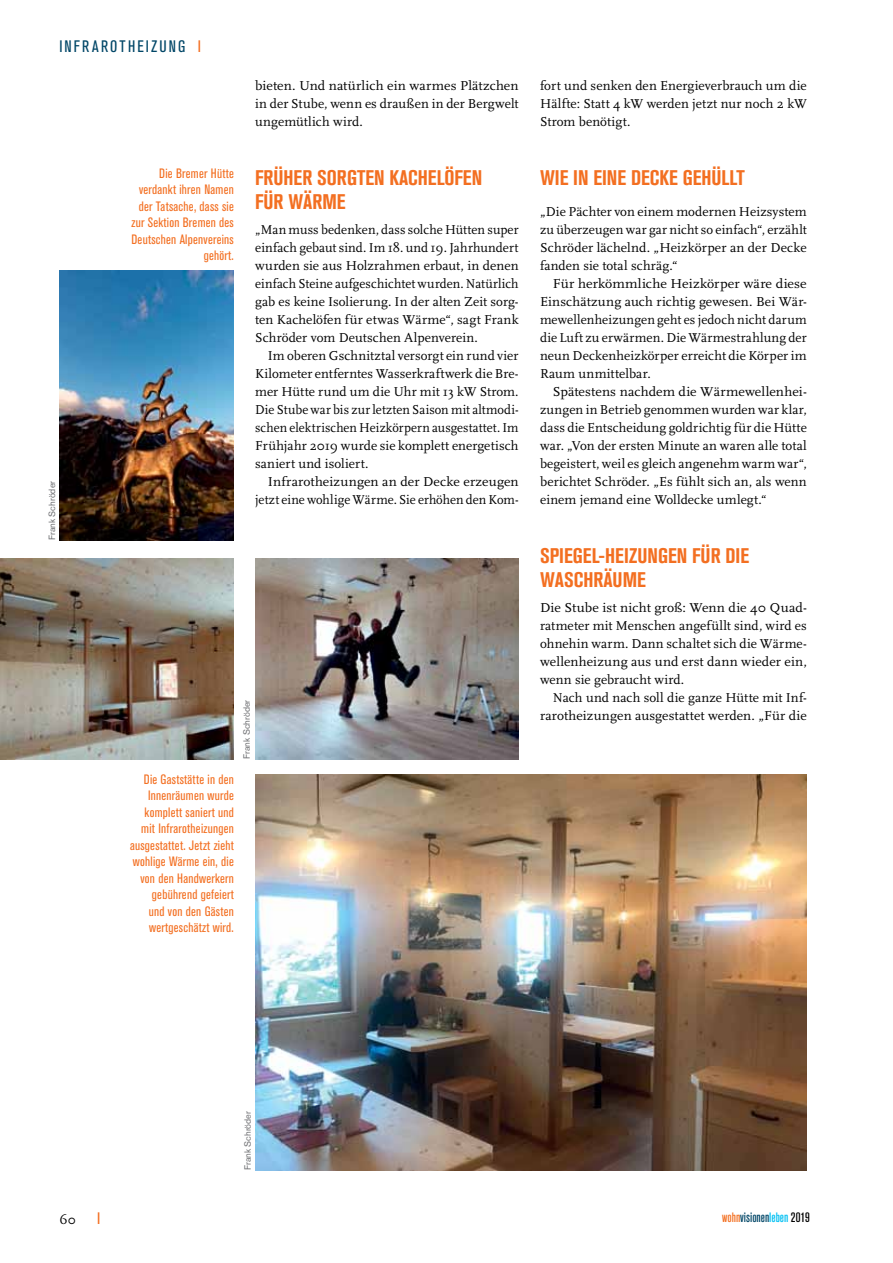
<style>
.page{position:relative;width:893px;height:1263px;background:#fff}
.page>*{position:absolute;margin:0;border:0;box-sizing:border-box;transform-origin:0 0}
.t1{font:700 condensed 21px/24px "Akzidenz Grotesk BQ";color:#f36f21}
.t2{font:condensed 16.5px "Akzidenz Grotesk BQ";letter-spacing:.13em;color:#004667}
.t3{font:700 16.5px "Akzidenz Grotesk BQ";color:#f36f21;scale:.5 1}
.t4{font:13.5px/18px "Scala";letter-spacing:.005em;color:#000;text-align:justify}
.t5{font:13.5px/18px "Scala";letter-spacing:.005em;color:#000;text-align:justify;scale:1.04 1}
.t6{font:condensed 13.5px/16.5px "Akzidenz Grotesk BQ";letter-spacing:.02em;color:#f36f21;text-align:right}
.t7{font:13.5px/18px "Scala";letter-spacing:.005em;color:#000;text-align:justify;scale:1.05 1}
.t8{font:500 condensed 13.5px "Akzidenz Grotesk BQ";color:#004667}
.t9{font:9px "Akzidenz Grotesk BQ";color:#6d6e71}
.s1{font-weight:700;font-stretch:normal;color:#f36f21}
.s2{color:#f36f21}
.s3{color:#00c0f3}
.s4{color:#000}
</style>
<div class="page">
<img style="left:255px;top:774px;width:552px;height:396px">
<img style="left:255px;top:558px;width:264px;height:201px">
<img style="left:0;top:558px;width:234px;height:201px">
<img style="left:59px;top:270px;width:175px;height:270px">
<p class="t2" style="left:60px;top:37px;width:143px">Infrarotheizung <span class="s1">I</span></p>
<p class="t6" style="left:131px;top:165px;width:104px">Die Bremer Hütte verdankt ihren Namen der Tatsache, dass sie zur Sektion Bremen des<br>Deutschen Alpenvereins gehört.</p>
<p class="t9" style="left:47px;top:540px;width:61px;rotate:-90deg">Frank Schröder</p>
<p class="t5" style="left:255px;top:77px;width:255px">bieten. Und natürlich ein warmes Plätzchen in der Stube, wenn es draußen in der Bergwelt ungemütlich wird.</p>
<h1 class="t1" style="left:255px;top:166px;width:229px">FRÜHER SORGTEN KACHELÖFEN<br>FÜR WÄRME</h1>
<p class="t4" style="left:255px;top:221px;width:265px">„Man muss bedenken, dass solche Hütten super einfach gebaut sind. Im 18. und 19. Jahrhundert wurden sie aus Holzrahmen erbaut, in denen einfach Steine aufgeschichtet wurden. Natürlich gab es keine Isolierung. In der alten Zeit sorg&shy;ten Kachelöfen für etwas Wärme“, sagt Frank Schröder vom Deutschen Alpenverein.</p>
<p class="t4" style="left:255px;top:347px;width:265px;text-indent:13px">Im oberen Gschnitztal versorgt ein rund vier Kilometer entferntes Wasserkraftwerk die Bre&shy;mer Hütte rund um die Uhr mit 13 kW Strom.<br>Die Stube war bis zur letzten Saison mit altmodi&shy;schen elektrischen Heizkörpern ausgestattet. Im Frühjahr 2019 wurde sie komplett energetisch saniert und isoliert.</p>
<p class="t4" style="left:255px;top:473px;width:265px;text-align:right">Infrarotheizungen an der Decke erzeugen jetzt eine wohlige Wärme. Sie erhöhen den Kom-</p>
<p class="t6" style="left:130px;top:771px;width:105px">Die Gaststätte in den<br>Innenräumen wurde komplett saniert und mit Infrarotheizungen ausgestattet. Jetzt zieht wohlige Wärme ein, die von den Handwerkern gebührend gefeiert<br>und von den Gästen wertgeschätzt wird.</p>
<p class="t9" style="left:241px;top:759px;width:61px;rotate:-90deg">Frank Schröder</p>
<p class="t4" style="left:540px;top:77px;width:268px">fort und senken den Energieverbrauch um die Hälfte: Statt 4 kW werden jetzt nur noch 2 kW Strom benötigt.</p>
<h1 class="t1" style="left:540px;top:166px;width:206px">WIE IN EINE DECKE GEHÜLLT</h1>
<p class="t4" style="left:540px;top:203px;width:268px">„Die Pächter von einem modernen Heizsystem zu überzeugen war gar nicht so einfach“, erzählt Schröder lächelnd. „Heizkörper an der Decke fanden sie total schräg.“</p>
<p class="t7" style="left:540px;top:275px;width:256px;text-indent:13px">Für herkömmliche Heizkörper wäre diese Einschätzung auch richtig gewesen. Bei Wär&shy;mewellenheizungen geht es jedoch nicht darum die Luft zu erwärmen. Die Wärmestrahlung der neun Deckenheizkörper erreicht die Körper im Raum unmittelbar.</p>
<p class="t5" style="left:540px;top:383px;width:258px;text-indent:13px">Spätestens nachdem die Wärmewellenhei&shy;zungen in Betrieb genommen wurden war klar, dass die Entscheidung goldrichtig für die Hütte war. „Von der ersten Minute an waren alle total begeistert, weil es gleich angenehm warm war“, berichtet Schröder. „Es fühlt sich an, als wenn einem jemand eine Wolldecke umlegt.“</p>
<h1 class="t1" style="left:540px;top:544px;width:211px">SPIEGEL-HEIZUNGEN FÜR DIE<br>WASCHRÄUME</h1>
<p class="t5" style="left:540px;top:599px;width:258px">Die Stube ist nicht groß: Wenn die 40 Quad&shy;ratmeter mit Menschen angefüllt sind, wird es ohnehin warm. Dann schaltet sich die Wärme&shy;wellenheizung aus und erst dann wieder ein, wenn sie gebraucht wird.</p>
<p class="t4" style="left:540px;top:689px;width:268px;text-align:right">Nach und nach soll die ganze Hütte mit Inf&shy;rarotheizungen ausgestattet werden. „Für die</p>
<p class="t9" style="left:242px;top:1170px;width:61px;rotate:-90deg">Frank Schröder</p>
<p class="t4" style="left:60px;top:1210px;width:18px">60</p>
<p class="t3" style="left:98px;top:1208px;width:7px">I</p>
<p class="t8" style="left:722px;top:1209px;width:89px"><span class="s2">wohn</span>visionen<span class="s3">leben</span> <span class="s4">2019</span></p>
</div>
